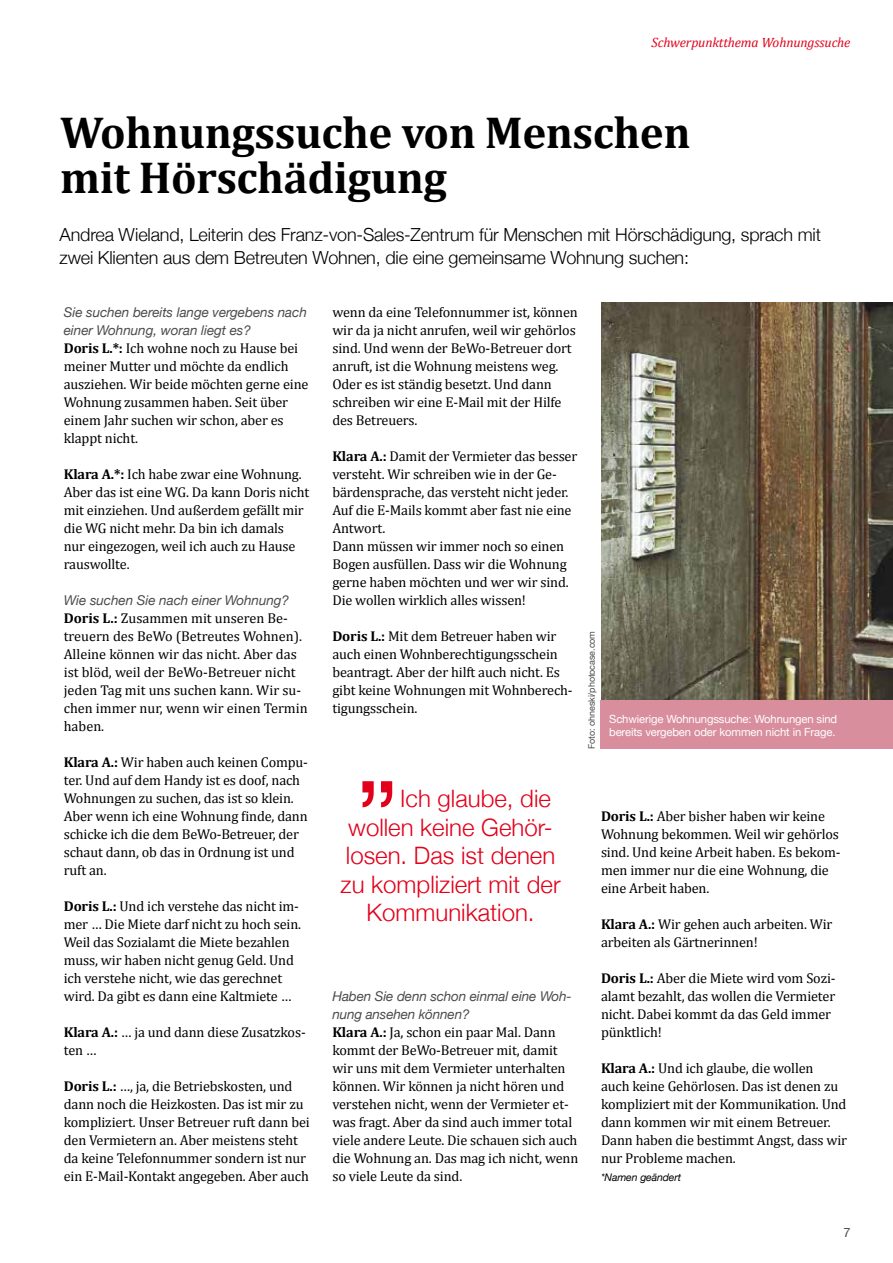
<style>
.page{position:relative;width:893px;height:1263px;background:#fff}
.page>*{position:absolute;margin:0;border:0;box-sizing:border-box;transform-origin:0 0}
.t1{font:700 45px/45px "Cambria";letter-spacing:-.01em;color:#000}
.t2{font:300 24px "Helvetica Neue";color:#e2001a}
.t3{font:300 18px/22.5px "Helvetica Neue";letter-spacing:-.01em;color:#000}
.t4{font:14.25px/18px "Cambria";letter-spacing:-.01em;color:#000}
.t5{font:italic 13.5px/18px "Helvetica Neue";letter-spacing:-.005em;color:#4b4b4d}
.t6{font:italic 13.5px "Cambria";letter-spacing:-.01em;color:#e2001a}
.t7{font:12.75px "Helvetica Neue";color:#4b4b4d}
.t8{font:11.25px/13.5px "Helvetica Neue";letter-spacing:-.01em;color:#fff}
.t9{font:italic 10.5px "Helvetica Neue";letter-spacing:-.01em;color:#000}
.t10{font:9px "Helvetica Neue";letter-spacing:-.01em;color:#4b4b4d}
.s1{font-weight:700}
</style>
<div class="page">
<img style="left:601px;top:302px;width:292px;height:398px">
<svg style="left:362px;top:781px;width:30px;height:26px"></svg>
<div style="left:601px;top:700px;width:292px;height:49px;background:#d88e9d"></div>
<p class="t6" style="left:652px;top:33px;width:200px">Schwerpunktthema Wohnungssuche</p>
<h1 class="t1" style="left:60px;top:108px;width:632px">Wohnungssuche von Menschen mit Hörschädigung</h1>
<p class="t3" style="left:60px;top:222px;width:763px">Andrea Wieland, Leiterin des Franz-von-Sales-Zentrum für Menschen mit Hörschädigung, sprach mit zwei Klienten aus dem Betreuten Wohnen, die eine gemeinsame Wohnung suchen:</p>
<p class="t5" style="left:64px;top:304px;width:245px">Sie suchen bereits lange vergebens nach einer Wohnung, woran liegt es?</p>
<p class="t4" style="left:64px;top:339px;width:246px"><span class="s1">Doris L.*:</span> Ich wohne noch zu Hause bei meiner Mutter und möchte da endlich ausziehen. Wir beide möchten gerne eine<br>Wohnung zusammen haben. Seit über einem Jahr suchen wir schon, aber es klappt nicht.</p>
<p class="t4" style="left:64px;top:465px;width:247px"><span class="s1">Klara A.*:</span> Ich habe zwar eine Wohnung.<br>Aber das ist eine WG. Da kann Doris nicht mit einziehen. Und außerdem gefällt mir die WG nicht mehr. Da bin ich damals<br>nur eingezogen, weil ich auch zu Hause rauswollte.</p>
<p class="t5" style="left:64px;top:592px;width:227px">Wie suchen Sie nach einer Wohnung?</p>
<p class="t4" style="left:64px;top:609px;width:245px"><span class="s1">Doris L.:</span> Zusammen mit unseren Be&shy;treuern des BeWo (Betreutes Wohnen).<br>Alleine können wir das nicht. Aber das ist blöd, weil der BeWo-Betreuer nicht jeden Tag mit uns suchen kann. Wir su&shy;chen immer nur, wenn wir einen Termin haben.</p>
<p class="t4" style="left:64px;top:753px;width:246px"><span class="s1">Klara A.:</span> Wir haben auch keinen Compu&shy;ter. Und auf dem Handy ist es doof, nach Wohnungen zu suchen, das ist so klein.<br>Aber wenn ich eine Wohnung finde, dann schicke ich die dem BeWo-Betreuer, der schaut dann, ob das in Ordnung ist und ruft an.</p>
<p class="t4" style="left:64px;top:897px;width:239px"><span class="s1">Doris L.:</span> Und ich verstehe das nicht im&shy;mer … Die Miete darf nicht zu hoch sein.<br>Weil das Sozialamt die Miete bezahlen muss, wir haben nicht genug Geld. Und ich verstehe nicht, wie das gerechnet wird. Da gibt es dann eine Kaltmiete …</p>
<p class="t4" style="left:64px;top:1023px;width:243px"><span class="s1">Klara A.:</span> … ja und dann diese Zusatzkos&shy;ten …</p>
<p class="t4" style="left:64px;top:1077px;width:247px"><span class="s1">Doris L.:</span> …, ja, die Betriebskosten, und dann noch die Heizkosten. Das ist mir zu kompliziert. Unser Betreuer ruft dann bei den Vermietern an. Aber meistens steht da keine Telefonnummer sondern ist nur ein E-Mail-Kontakt angegeben. Aber auch</p>
<p class="t4" style="left:332px;top:303px;width:247px">wenn da eine Telefonnummer ist, können wir da ja nicht anrufen, weil wir gehörlos sind. Und wenn der BeWo-Betreuer dort anruft, ist die Wohnung meistens weg.<br>Oder es ist ständig besetzt. Und dann schreiben wir eine E-Mail mit der Hilfe des Betreuers.</p>
<p class="t4" style="left:332px;top:447px;width:246px"><span class="s1">Klara A.:</span> Damit der Vermieter das besser versteht. Wir schreiben wie in der Ge&shy;bärdensprache, das versteht nicht jeder.<br>Auf die E-Mails kommt aber fast nie eine Antwort.<br>Dann müssen wir immer noch so einen Bogen ausfüllen. Dass wir die Wohnung gerne haben möchten und wer wir sind.<br>Die wollen wirklich alles wissen!</p>
<p class="t4" style="left:332px;top:627px;width:242px"><span class="s1">Doris L.:</span> Mit dem Betreuer haben wir auch einen Wohnberechtigungsschein beantragt. Aber der hilft auch nicht. Es gibt keine Wohnungen mit Wohnberech&shy;tigungsschein.</p>
<p class="t10" style="left:585px;top:749px;width:119px;rotate:-90deg">Foto: ohneski/photocase.com</p>
<p class="t8" style="left:609px;top:713px;width:230px">Schwierige Wohnungssuche: Wohnungen sind bereits vergeben oder kommen nicht in Frage.</p>
<h2 class="t2" style="left:400px;top:779px;width:152px">Ich glaube, die</h2>
<h2 class="t2" style="left:348px;top:808px;width:206px">wollen keine Gehör-</h2>
<h2 class="t2" style="left:346px;top:836px;width:211px">losen. Das ist denen</h2>
<h2 class="t2" style="left:341px;top:865px;width:222px">zu kompliziert mit der</h2>
<h2 class="t2" style="left:367px;top:893px;width:169px">Kommunikation.</h2>
<p class="t4" style="left:601px;top:807px;width:241px"><span class="s1">Doris L.:</span> Aber bisher haben wir keine Wohnung bekommen. Weil wir gehörlos sind. Und keine Arbeit haben. Es bekom&shy;men immer nur die eine Wohnung, die eine Arbeit haben.</p>
<p class="t4" style="left:601px;top:915px;width:233px"><span class="s1">Klara A.:</span> Wir gehen auch arbeiten. Wir arbeiten als Gärtnerinnen!</p>
<p class="t4" style="left:601px;top:969px;width:236px"><span class="s1">Doris L.:</span> Aber die Miete wird vom Sozi&shy;alamt bezahlt, das wollen die Vermieter nicht. Dabei kommt da das Geld immer pünktlich!</p>
<p class="t4" style="left:601px;top:1059px;width:248px"><span class="s1">Klara A.:</span> Und ich glaube, die wollen<br>auch keine Gehörlosen. Das ist denen zu kompliziert mit der Kommunikation. Und dann kommen wir mit einem Betreuer.<br>Dann haben die bestimmt Angst, dass wir nur Probleme machen.</p>
<p class="t9" style="left:601px;top:1169px;width:82px">*Namen geändert</p>
<p class="t5" style="left:332px;top:988px;width:241px">Haben Sie denn schon einmal eine Woh&shy;nung ansehen können?</p>
<p class="t4" style="left:332px;top:1023px;width:247px"><span class="s1">Klara A.:</span> Ja, schon ein paar Mal. Dann kommt der BeWo-Betreuer mit, damit wir uns mit dem Vermieter unterhalten können. Wir können ja nicht hören und verstehen nicht, wenn der Vermieter et&shy;was fragt. Aber da sind auch immer total viele andere Leute. Die schauen sich auch die Wohnung an. Das mag ich nicht, wenn so viele Leute da sind.</p>
<p class="t7" style="left:843px;top:1224px;width:9px">7</p>
</div>
